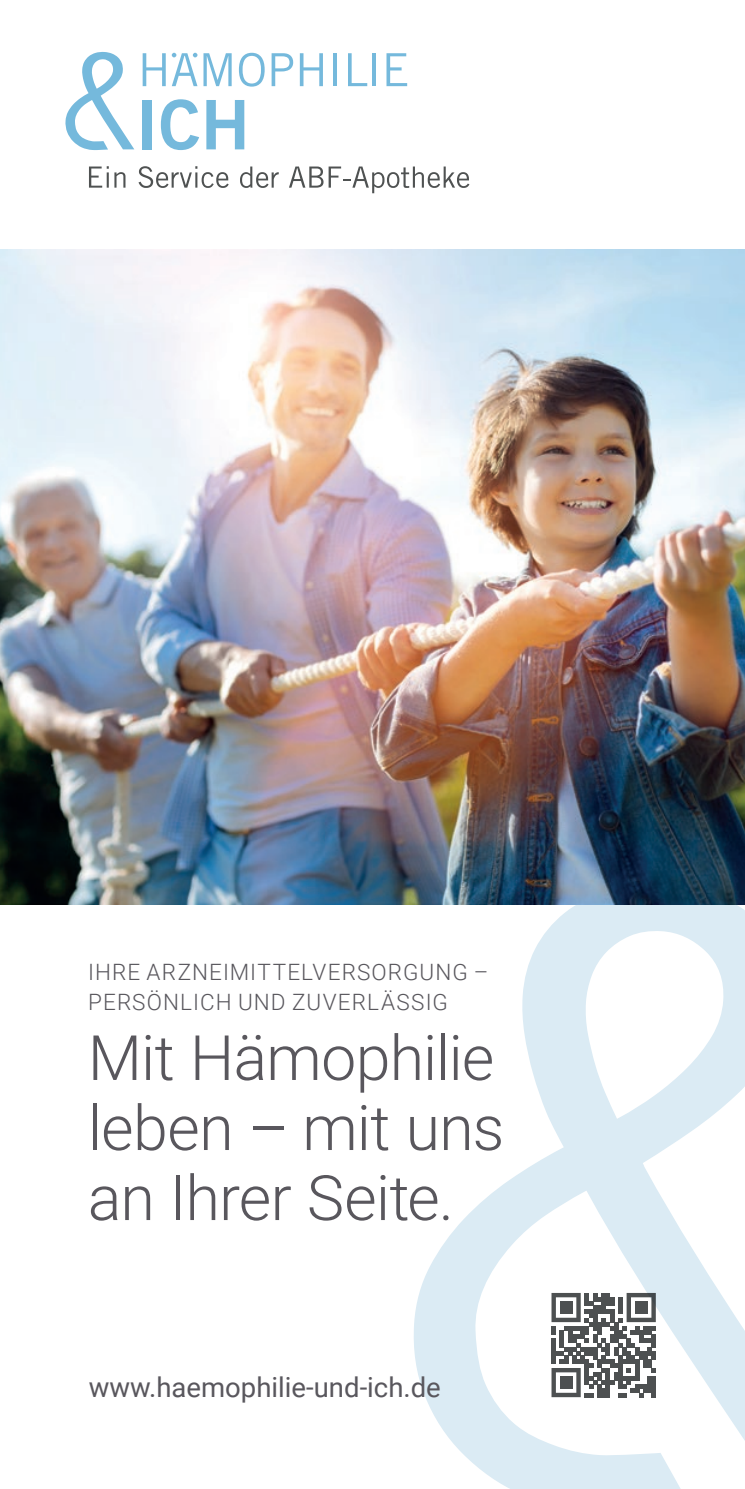
<style>
.page{position:relative;width:745px;height:1489px;background:#fff}
.page>*{position:absolute;margin:0;border:0;box-sizing:border-box;transform-origin:0 0}
.t1{font:300 62.5px/70px "Roboto";letter-spacing:-.01em;color:#59575d}
.t2{font:27.5px "Roboto";color:#59575d}
.t3{font:300 22.5px/30px "Roboto";letter-spacing:.045em;color:#59575d}
</style>
<div class="page">
<svg style="left:412px;top:904px;width:332px;height:584px"></svg>
<svg style="left:551px;top:1292px;width:104px;height:104px"></svg>
<div style="left:559px;top:1301px;width:13px;height:12px;background:#4d5051"></div>
<div style="left:634px;top:1301px;width:13px;height:12px;background:#4d5051"></div>
<div style="left:559px;top:1376px;width:13px;height:12px;background:#4d5051"></div>
<img style="left:0;top:249px;width:744px;height:655px">
<svg style="left:89px;top:166px;width:36px;height:22px"></svg>
<svg style="left:138px;top:166px;width:90px;height:22px"></svg>
<svg style="left:240px;top:166px;width:38px;height:22px"></svg>
<svg style="left:289px;top:166px;width:180px;height:27px"></svg>
<div style="left:142px;top:100px;width:10px;height:49px;background:#75b9dc"></div>
<svg style="left:161px;top:99px;width:38px;height:51px"></svg>
<svg style="left:206px;top:100px;width:38px;height:49px"></svg>
<svg style="left:142px;top:53px;width:24px;height:33px"></svg>
<svg style="left:203px;top:53px;width:28px;height:33px"></svg>
<svg style="left:239px;top:53px;width:25px;height:34px"></svg>
<svg style="left:271px;top:53px;width:22px;height:33px"></svg>
<svg style="left:299px;top:53px;width:24px;height:33px"></svg>
<hr style="left:333px;top:53px;width:4px;height:33px;background:#75b9dc">
<svg style="left:348px;top:53px;width:19px;height:33px"></svg>
<hr style="left:372px;top:53px;width:3px;height:33px;background:#75b9dc">
<svg style="left:386px;top:53px;width:21px;height:33px"></svg>
<svg style="left:172px;top:53px;width:25px;height:33px"></svg>
<svg style="left:65px;top:52px;width:69px;height:98px"></svg>
<p class="t3" style="left:88px;top:956px;width:401px">IHRE ARZNEIMITTELVERSORGUNG –<br>PERSÖNLICH UND ZUVERLÄSSIG</p>
<h1 class="t1" style="left:88px;top:1020px;width:417px">Mit Hämophilie leben – mit uns an Ihrer Seite.</h1>
<p class="t2" style="left:89px;top:1367px;width:353px">www.haemophilie-und-ich.de</p>
</div>
